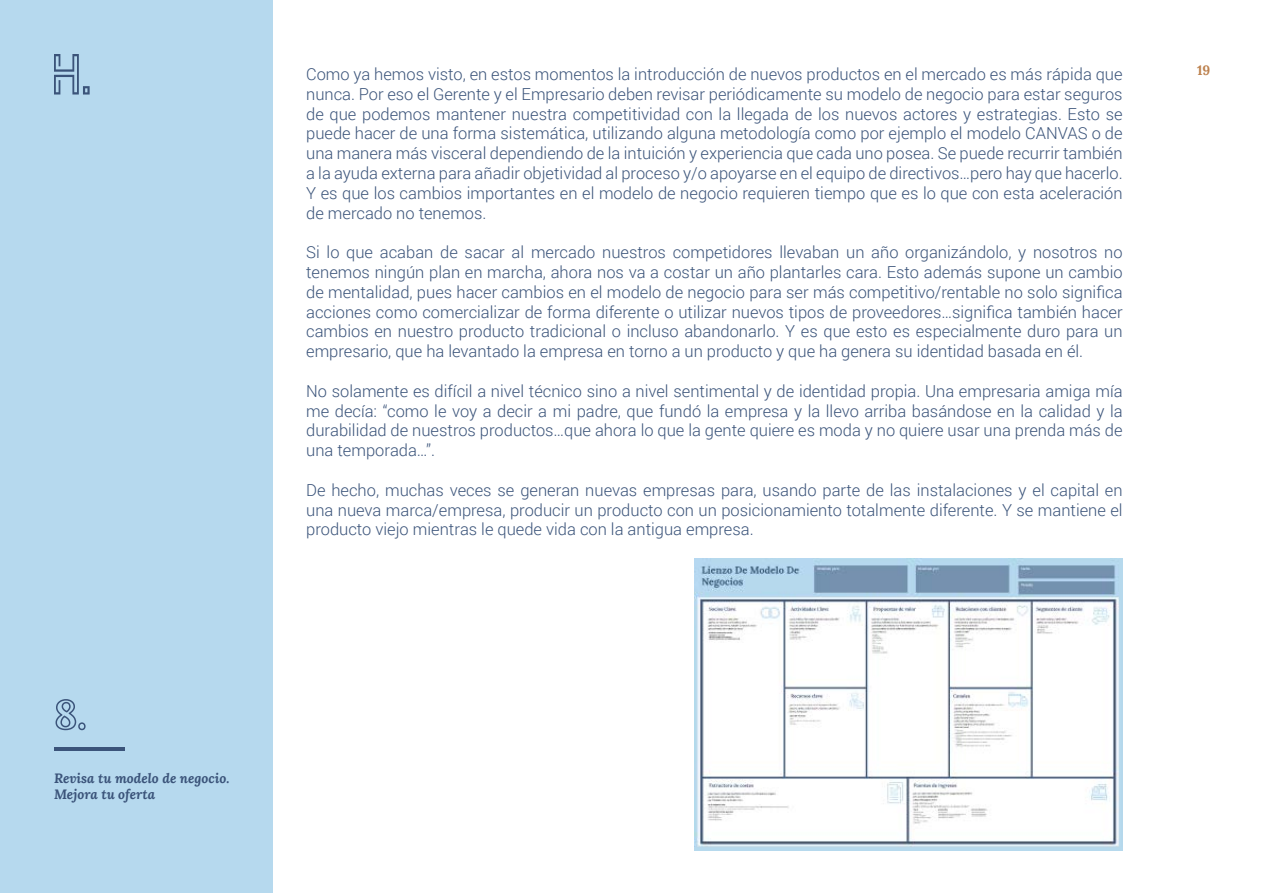
<style>
.page{position:relative;width:1263px;height:893px;background:#fff}
.page>*{position:absolute;margin:0;border:0;box-sizing:border-box;transform-origin:0 0}
.t1{font:300 16.5px/19.8px "Roboto";color:#3b547a;text-align:justify}
.t2{font:italic 700 13.5px/16.2px "Lora";color:#3b547a}
.t3{font:700 13.5px "Lora";color:#bd824f}
</style>
<div class="page">
<div style="left:0;top:0;width:272px;height:893px;background:#b6d9ee"></div>
<svg style="left:54px;top:54px;width:36px;height:41px"></svg>
<hr style="left:54px;top:747px;width:70px;height:4px;background:#3b547a">
<svg style="left:55px;top:699px;width:31px;height:32px"></svg>
<img style="left:695px;top:558px;width:428px;height:292px">
<p class="t1" style="left:306px;top:64px;width:818px">Como ya hemos visto, en estos momentos la introducción de nuevos productos en el mercado es más rápida que nunca. Por eso el Gerente y el Empresario deben revisar periódicamente su modelo de negocio para estar seguros de que podemos mantener nuestra competitividad con la llegada de los nuevos actores y estrategias. Esto se puede hacer de una forma sistemática, utilizando alguna metodología como por ejemplo el modelo CANVAS o de una manera más visceral dependiendo de la intuición y experiencia que cada uno posea. Se puede recurrir también a la ayuda externa para añadir objetividad al proceso y/o apoyarse en el equipo de directivos…pero hay que hacerlo.<br>Y es que los cambios importantes en el modelo de negocio requieren tiempo que es lo que con esta aceleración de mercado no tenemos.</p>
<p class="t1" style="left:306px;top:242px;width:818px">Si lo que acaban de sacar al mercado nuestros competidores llevaban un año organizándolo, y nosotros no tenemos ningún plan en marcha, ahora nos va a costar un año plantarles cara. Esto además supone un cambio de mentalidad, pues hacer cambios en el modelo de negocio para ser más competitivo/rentable no solo significa acciones como comercializar de forma diferente o utilizar nuevos tipos de proveedores…significa también hacer cambios en nuestro producto tradicional o incluso abandonarlo. Y es que esto es especialmente duro para un empresario, que ha levantado la empresa en torno a un producto y que ha genera su identidad basada en él.</p>
<p class="t1" style="left:306px;top:380px;width:818px">No solamente es difícil a nivel técnico sino a nivel sentimental y de identidad propia. Una empresaria amiga mía me decía: “como le voy a decir a mi padre, que fundó la empresa y la llevo arriba basándose en la calidad y la durabilidad de nuestros productos…que ahora lo que la gente quiere es moda y no quiere usar una prenda más de una temporada…”.</p>
<p class="t1" style="left:306px;top:479px;width:818px">De hecho, muchas veces se generan nuevas empresas para, usando parte de las instalaciones y el capital en una nueva marca/empresa, producir un producto con un posicionamiento totalmente diferente. Y se mantiene el producto viejo mientras le quede vida con la antigua empresa.</p>
<p class="t3" style="left:1197px;top:62px;width:15px">19</p>
<p class="t2" style="left:54px;top:769px;width:177px">Revisa tu modelo de negocio.<br>Mejora tu oferta</p>
</div>
